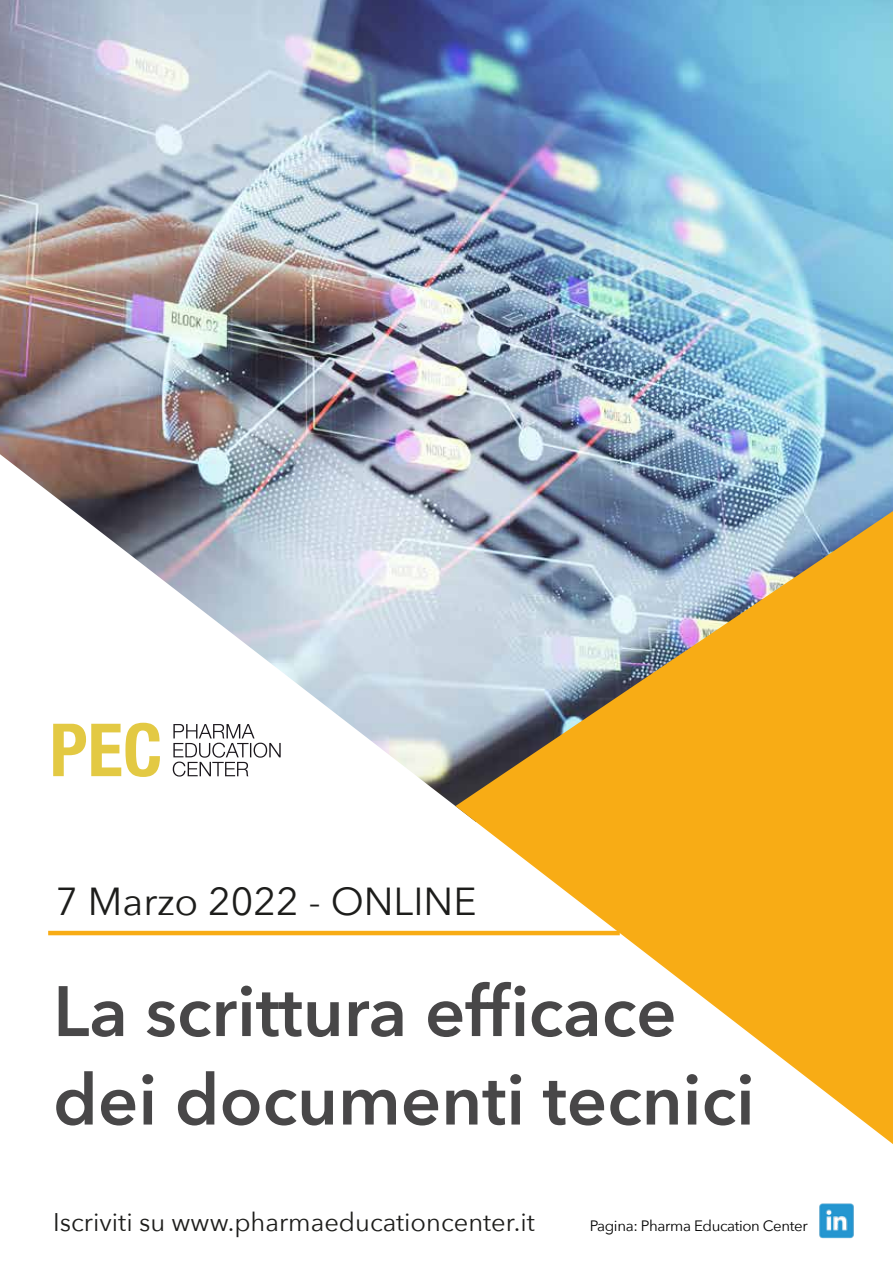
<style>
.page{position:relative;width:893px;height:1263px;background:#fff}
.page>*{position:absolute;margin:0;border:0;box-sizing:border-box;transform-origin:0 0}
.t1{font:600 70.5px/88.5px "Avenir Next";color:#484748}
.t2{font:39px "Avenir Next";color:#1d1d1b}
.t3{font:25.5px "Avenir Next";color:#1d1d1b}
.t4{font:15px "Avenir Next";letter-spacing:-.025em;color:#000101}
</style>
<div class="page">
<img style="left:0;top:0;width:893px;height:454px">
<svg style="left:0;top:454px;width:893px;height:482px"></svg>
<svg style="left:455px;top:511px;width:438px;height:633px"></svg>
<hr style="left:48px;top:931px;width:572px;height:4px;background:#f8ac15">
<svg style="left:53px;top:723px;width:107px;height:54px"></svg>
<svg style="left:173px;top:724px;width:108px;height:52px"></svg>
<img style="left:819px;top:1203px;width:35px;height:36px">
<h2 class="t2" style="left:56px;top:868px;width:422px">7 Marzo 2022 - ONLINE</h2>
<h1 class="t1" style="left:53px;top:965px;width:703px">La scrittura efficace dei documenti tecnici</h1>
<p class="t3" style="left:53px;top:1200px;width:483px">Iscriviti su www.pharmaeducationcenter.it</p>
<p class="t4" style="left:590px;top:1213px;width:219px">Pagina: Pharma Education Center</p>
</div>
